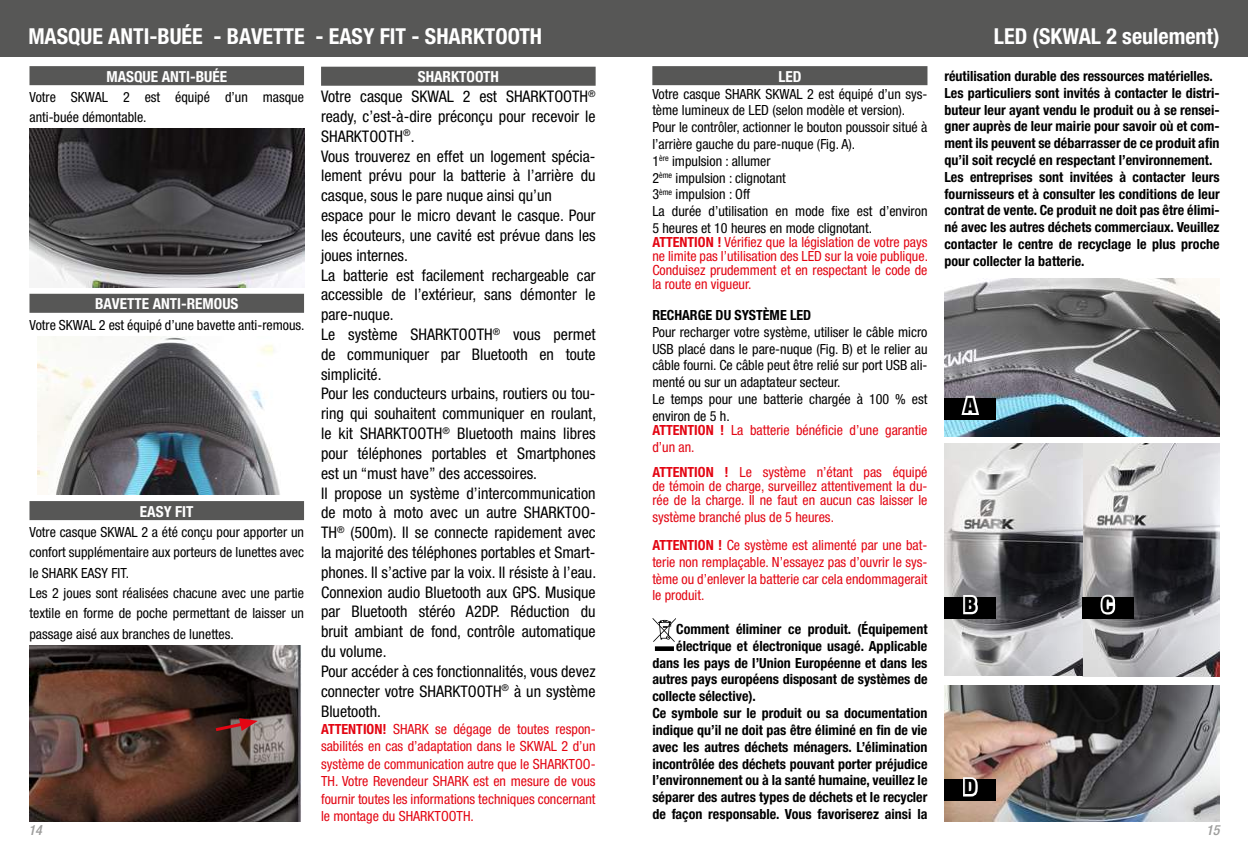
<style>
.page{position:relative;width:1248px;height:851px;background:#fff}
.page>*{position:absolute;margin:0;border:0;box-sizing:border-box;transform-origin:0 0}
.t1{font:700 condensed 22px "Helvetica Neue LT Std";color:#fff}
.t2{font:900 condensed 21px "Helvetica Neue LT Std";color:#000}
.t3{font:condensed 16px/19.8px "Helvetica Neue LT Std";color:#000}
.t4{font:700 condensed 15.2px "Helvetica Neue LT Std";color:#fff}
.t5{font:700 condensed 14px/16.8px "Helvetica Neue LT Std";color:#000}
.t6{font:condensed 14px/16.8px "Helvetica Neue LT Std";color:#000}
.t7{font:condensed 14px/14px "Helvetica Neue LT Std";color:#e30613;text-align:justify}
.t8{font:italic 500 condensed 14px "Helvetica Neue LT Std";color:#9d9d9c}
.s1{font-weight:700}
</style>
<div class="page">
<div style="left:0;top:0;width:1247px;height:57px;background:#575756"></div>
<img style="left:944px;top:685px;width:275px;height:135px">
<img style="left:944px;top:279px;width:275px;height:158px">
<img style="left:944px;top:443px;width:275px;height:233px">
<div style="left:944px;top:398px;width:51px;height:22px;background:#000"></div>
<svg style="left:958px;top:350px;width:23px;height:65px"></svg>
<div style="left:944px;top:597px;width:51px;height:22px;background:#000"></div>
<svg style="left:960px;top:592px;width:19px;height:23px"></svg>
<div style="left:1081px;top:597px;width:52px;height:22px;background:#000"></div>
<svg style="left:1098px;top:592px;width:19px;height:23px"></svg>
<div style="left:944px;top:779px;width:51px;height:22px;background:#000"></div>
<svg style="left:960px;top:775px;width:19px;height:22px"></svg>
<div style="left:652px;top:66px;width:275px;height:19px;background:#575756"></div>
<svg style="left:652px;top:618px;width:24px;height:32px"></svg>
<div style="left:29px;top:66px;width:275px;height:19px;background:#575756"></div>
<div style="left:29px;top:294px;width:275px;height:19px;background:#575756"></div>
<div style="left:29px;top:501px;width:275px;height:19px;background:#575756"></div>
<img style="left:29px;top:129px;width:275px;height:158px">
<img style="left:37px;top:336px;width:243px;height:159px">
<img style="left:29px;top:645px;width:272px;height:175px">
<svg style="left:212px;top:718px;width:46px;height:15px"></svg>
<div style="left:321px;top:67px;width:274px;height:19px;background:#575756"></div>
<h1 class="t1" style="left:28px;top:23px;width:515px">MASQUE ANTI-BUÉE - BAVETTE - EASY FIT - SHARKTOOTH</h1>
<h1 class="t1" style="left:993px;top:23px;width:227px">LED (SKWAL 2 seulement)</h1>
<p class="t4" style="left:778px;top:67px;width:25px">LED</p>
<p class="t6" style="left:652px;top:85px;width:276px">Votre casque SHARK SKWAL 2 est équipé d’un sys&shy;tème lumineux de LED (selon modèle et version).<br>Pour le contrôler, actionner le bouton poussoir situé à l’arrière gauche du pare-nuque (Fig. A).<br>1<sup>ère</sup> impulsion : allumer<br>2<sup>ème</sup> impulsion : clignotant<br>3<sup>ème</sup> impulsion : Off<br>La durée d’utilisation en mode fixe est d’environ 5 heures et 10 heures en mode clignotant.</p>
<p class="t7" style="left:652px;top:235px;width:277px"><span class="s1">ATTENTION !</span> Vérifiez que la législation de votre pays ne limite pas l’utilisation des LED sur la voie publique.<br>Conduisez prudemment et en respectant le code de la route en vigueur.</p>
<p class="t5" style="left:652px;top:306px;width:160px">RECHARGE DU SYSTÈME LED</p>
<p class="t6" style="left:652px;top:323px;width:276px">Pour recharger votre système, utiliser le câble micro USB placé dans le pare-nuque (Fig. B) et le relier au câble fourni. Ce câble peut être relié sur port USB ali&shy;menté ou sur un adaptateur secteur.<br>Le temps pour une batterie chargée à 100 % est environ de 5 h.</p>
<p class="t7" style="left:652px;top:421px;width:276px;line-height:16.8px"><span class="s1">ATTENTION !</span> La batterie bénéficie d’une garantie d’un an.</p>
<p class="t7" style="left:652px;top:465px;width:276px"><span class="s1">ATTENTION !</span> Le système n’étant pas équipé de témoin de charge, surveillez attentivement la du&shy;rée de la charge. Il ne faut en aucun cas laisser le</p>
<p class="t7" style="left:652px;top:502px;width:276px;line-height:28.2px">système branché plus de 5 heures.<br><span class="s1">ATTENTION !</span> Ce système est alimenté par une bat-</p>
<p class="t7" style="left:652px;top:553px;width:276px;line-height:16.8px">terie non remplaçable. N’essayez pas d’ouvrir le sys&shy;tème ou d’enlever la batterie car cela endommagerait le produit.</p>
<p class="t5" style="left:676px;top:620px;width:253px">Comment éliminer ce produit. (Équipement</p>
<p class="t5" style="left:676px;top:637px;width:253px">électrique et électronique usagé. Applicable</p>
<p class="t5" style="left:652px;top:654px;width:276px">dans les pays de l’Union Européenne et dans les</p>
<p class="t5" style="left:652px;top:670px;width:276px">autres pays européens disposant de systèmes de</p>
<p class="t5" style="left:652px;top:687px;width:105px">collecte sélective).</p>
<p class="t5" style="left:652px;top:704px;width:276px">Ce symbole sur le produit ou sa documentation</p>
<p class="t5" style="left:652px;top:721px;width:276px">indique qu’il ne doit pas être éliminé en fin de vie</p>
<p class="t5" style="left:652px;top:738px;width:276px">avec les autres déchets ménagers. L’élimination</p>
<p class="t5" style="left:652px;top:754px;width:276px">incontrôlée des déchets pouvant porter préjudice</p>
<p class="t5" style="left:652px;top:771px;width:276px">l’environnement ou à la santé humaine, veuillez le</p>
<p class="t5" style="left:652px;top:788px;width:276px">séparer des autres types de déchets et le recycler</p>
<p class="t5" style="left:652px;top:805px;width:276px">de façon responsable. Vous favoriserez ainsi la</p>
<p class="t4" style="left:106px;top:67px;width:122px">MASQUE ANTI-BUÉE</p>
<p class="t6" style="left:29px;top:87px;width:276px;line-height:20.4px">Votre SKWAL 2 est équipé d’un masque anti-buée démontable.</p>
<p class="t5" style="left:944px;top:67px;width:276px">réutilisation durable des ressources matérielles.<br>Les particuliers sont invités à contacter le distri&shy;buteur leur ayant vendu le produit ou à se rensei&shy;gner auprès de leur mairie pour savoir où et com&shy;ment ils peuvent se débarrasser de ce produit afin qu’il soit recyclé en respectant l’environnement.<br>Les entreprises sont invitées à contacter leurs fournisseurs et à consulter les conditions de leur contrat de vente. Ce produit ne doit pas être élimi&shy;né avec les autres déchets commerciaux. Veuillez contacter le centre de recyclage le plus proche pour collecter la batterie.</p>
<p class="t4" style="left:418px;top:68px;width:83px">SHARKTOOTH</p>
<p class="t3" style="left:321px;top:86px;width:276px">Votre casque SKWAL 2 est SHARKTOOTH<sup>® </sup>ready, c’est-à-dire préconçu pour recevoir le SHARKTOOTH<sup>®</sup>.<br>Vous trouverez en effet un logement spécia&shy;lement prévu pour la batterie à l’arrière du casque, sous le pare nuque ainsi qu’un espace pour le micro devant le casque. Pour les écouteurs, une cavité est prévue dans les joues internes.<br>La batterie est facilement rechargeable car accessible de l’extérieur, sans démonter le pare-nuque.<br>Le système SHARKTOOTH<sup>®</sup> vous permet de communiquer par Bluetooth en toute simplicité.<br>Pour les conducteurs urbains, routiers ou tou&shy;ring qui souhaitent communiquer en roulant, le kit SHARKTOOTH<sup>®</sup> Bluetooth mains libres pour téléphones portables et Smartphones est un “must have” des accessoires.<br>Il propose un système d’intercommunication de moto à moto avec un autre SHARKTOO-TH<sup>®</sup> (500m). Il se connecte rapidement avec la majorité des téléphones portables et Smart&shy;phones. Il s’active par la voix. Il résiste à l’eau.<br>Connexion audio Bluetooth aux GPS. Musique par Bluetooth stéréo A2DP. Réduction du bruit ambiant de fond, contrôle automatique du volume.<br>Pour accéder à ces fonctionnalités, vous devez connecter votre SHARKTOOTH<sup>®</sup> à un système Bluetooth.</p>
<p class="t7" style="left:321px;top:720px;width:276px;line-height:17.4px"><span class="s1">ATTENTION!</span> SHARK se dégage de toutes respon&shy;sabilités en cas d’adaptation dans le SKWAL 2 d’un système de communication autre que le SHARKTOO-TH. Votre Revendeur SHARK est en mesure de vous fournir toutes les informations techniques concernant le montage du SHARKTOOTH.</p>
<p class="t4" style="left:95px;top:295px;width:145px">BAVETTE ANTI-REMOUS</p>
<p class="t6" style="left:29px;top:316px;width:276px">Votre SKWAL 2 est équipé d’une bavette anti-remous.</p>
<h2 class="t2" style="left:964px;top:392px;width:13px">A</h2>
<p class="t4" style="left:140px;top:502px;width:55px">EASY FIT</p>
<p class="t6" style="left:29px;top:521px;width:276px;line-height:20.4px">Votre casque SKWAL 2 a été conçu pour apporter un confort supplémentaire aux porteurs de lunettes avec le SHARK EASY FIT.<br>Les 2 joues sont réalisées chacune avec une partie textile en forme de poche permettant de laisser un passage aisé aux branches de lunettes.</p>
<h2 class="t2" style="left:964px;top:591px;width:14px">B</h2>
<h2 class="t2" style="left:1102px;top:591px;width:13px">C</h2>
<h2 class="t2" style="left:964px;top:773px;width:14px">D</h2>
<p class="t8" style="left:28px;top:822px;width:15px">14</p>
<p class="t8" style="left:1205px;top:822px;width:15px">15</p>
</div>
